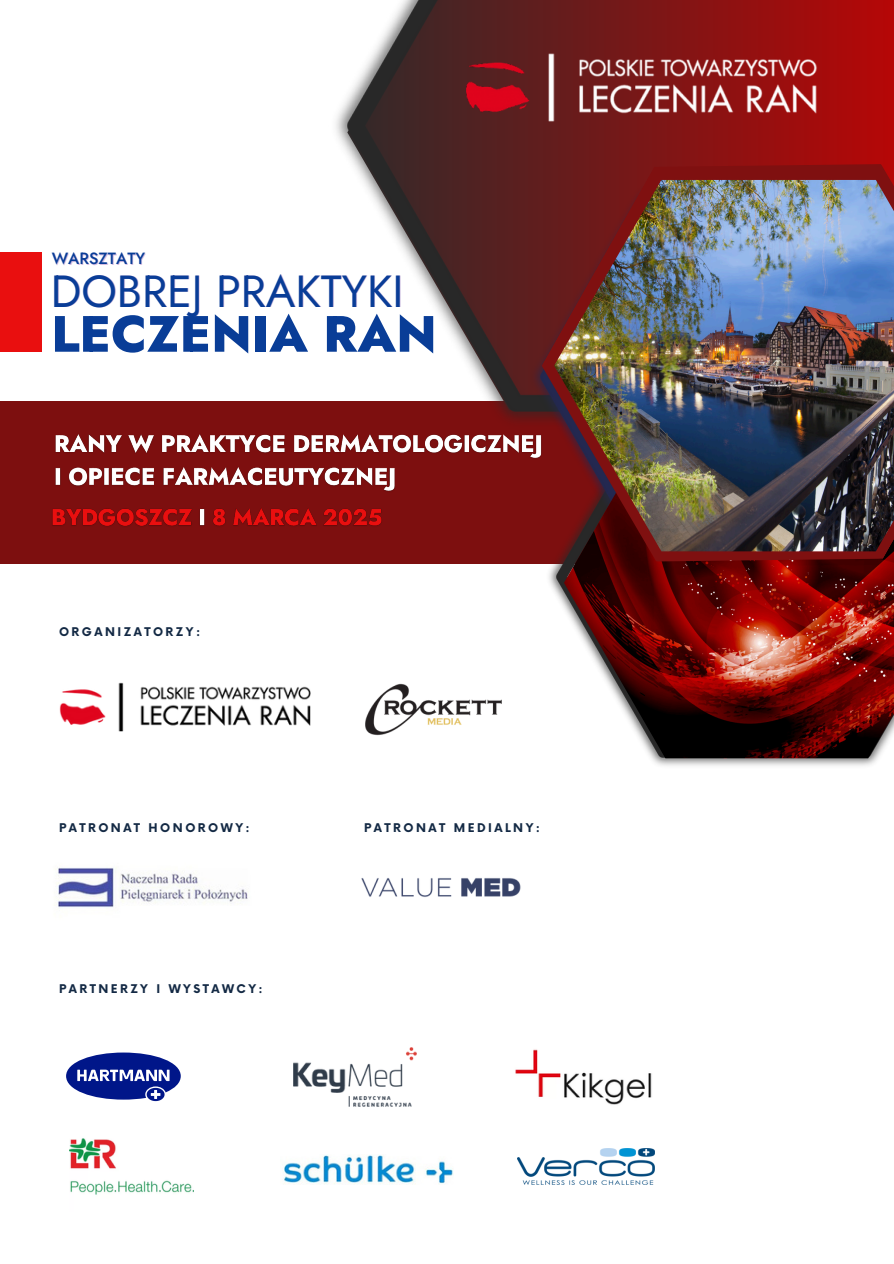
<style>
.page{position:relative;width:894px;height:1264px;background:#fff}
.page>*{position:absolute;margin:0;border:0;box-sizing:border-box;transform-origin:0 0}
.t1{font:800 51px "Jost";color:#093d97}
.t2{font:44.85px "Jost";color:#093d97}
.t3{font:500 16.2px "Jost";color:#093d97}
.t4{font:700 11.7px "Now";letter-spacing:.21em;color:#132944}
</style>
<div class="page">
<img style="left:59px;top:682px;width:226px;height:49px">
<img style="left:55px;top:868px;width:194px;height:40px">
<div style="left:0;top:401px;width:528px;height:162px;background:#7d0f0f"></div>
<img style="left:329px;top:0;width:564px;height:426px">
<img style="left:466px;top:43px;width:368px;height:89px">
<div style="left:0;top:252px;width:41px;height:100px;background:#e90f0f"></div>
<img style="left:285px;top:683px;width:217px;height:53px">
<svg style="left:66px;top:1052px;width:115px;height:49px"></svg>
<img style="left:294px;top:1047px;width:122px;height:59px">
<img style="left:51px;top:426px;width:477px;height:70px">
<img style="left:549px;top:569px;width:329px;height:197px">
<img style="left:528px;top:184px;width:36px;height:385px">
<img style="left:564px;top:561px;width:329px;height:197px">
<svg style="left:541px;top:164px;width:352px;height:397px;background:#6f1314"></svg>
<img style="left:554px;top:180px;width:339px;height:371px">
<img style="left:283px;top:1155px;width:170px;height:29px">
<img style="left:70px;top:1138px;width:123px;height:57px">
<img style="left:515px;top:1049px;width:137px;height:56px">
<img style="left:361px;top:878px;width:160px;height:19px">
<img style="left:517px;top:1148px;width:137px;height:36px">
<img style="left:48px;top:500px;width:338px;height:34px">
<p class="t3" style="left:52px;top:247px;width:95px">WARSZTATY</p>
<p class="t2" style="left:51px;top:259px;width:354px">DOBREJ PRAKTYKI</p>
<h1 class="t1" style="left:51px;top:297px;width:387px">LECZENIA RAN</h1>
<p class="t4" style="left:59px;top:626px;width:143px">ORGANIZATORZY:</p>
<p class="t4" style="left:59px;top:821px;width:192px">PATRONAT HONOROWY:</p>
<p class="t4" style="left:59px;top:982px;width:205px">PARTNERZY I WYSTAWCY:</p>
<h3 class="t4" style="left:364px;top:821px;width:177px">PATRONAT MEDIALNY:</h3>
</div>
